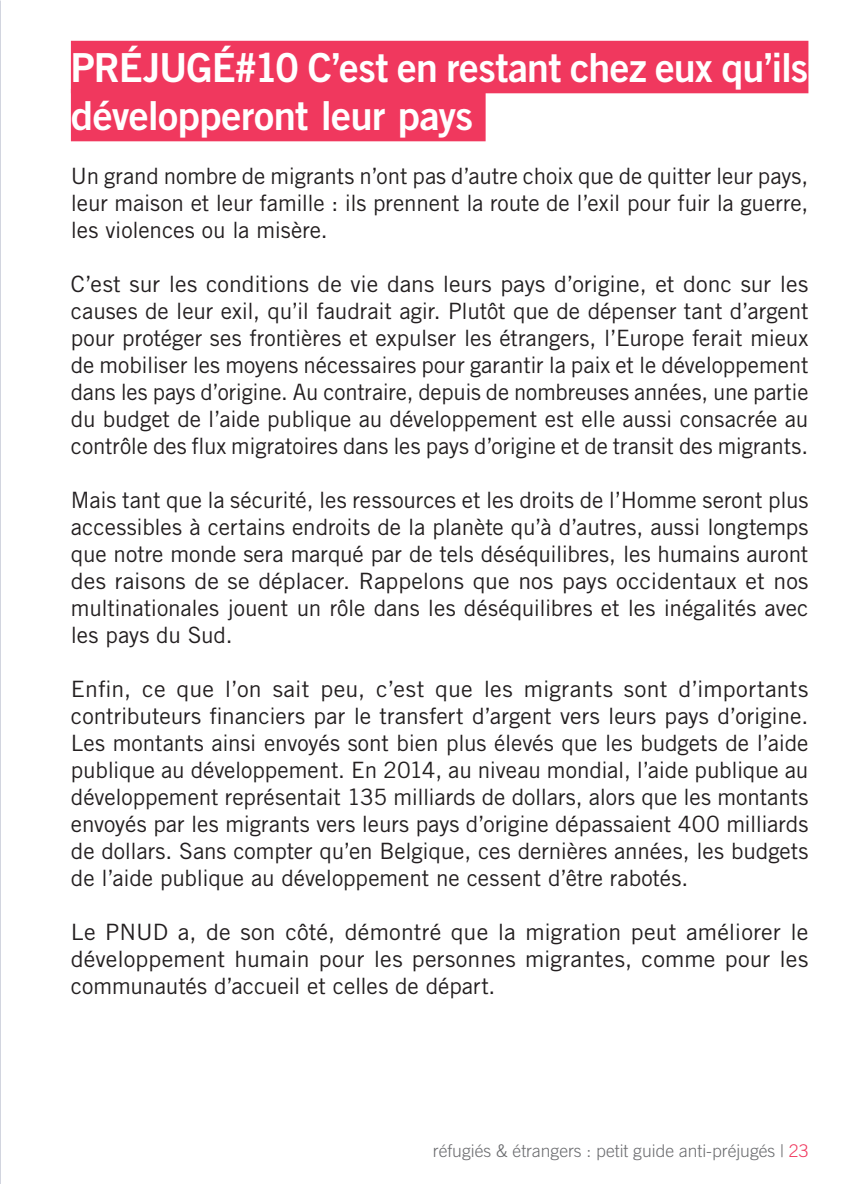
<style>
.page{position:relative;width:851px;height:1184px;background:#fff}
.page>*{position:absolute;margin:0;border:0;box-sizing:border-box;transform-origin:0 0}
.t1{font:40px/48px "Trade Gothic LT Bold Two";letter-spacing:-.015em;color:#fff}
.t2{font:22.5px/27px "Trade Gothic LT";letter-spacing:-.005em;color:#231f20;text-align:justify}
.t3{font:300 17.5px "Trade Gothic LT";color:#6c6d70}
.s1{color:#f0385e}
</style>
<div class="page">
<div style="left:71px;top:41px;width:737px;height:52px;background:#f0385e"></div>
<div style="left:71px;top:89px;width:414px;height:52px;background:#f0385e"></div>
<h1 class="t1" style="left:71px;top:43px;width:738px">PRÉJUGÉ#10 C’est en restant chez eux qu’ils développeront leur pays</h1>
<p class="t2" style="left:71px;top:162px;width:739px">Un grand nombre de migrants n’ont pas d’autre choix que de quitter leur pays, leur maison et leur famille : ils prennent la route de l’exil pour fuir la guerre, les violences ou la misère.</p>
<p class="t2" style="left:71px;top:270px;width:739px">C’est sur les conditions de vie dans leurs pays d’origine, et donc sur les causes de leur exil, qu’il faudrait agir. Plutôt que de dépenser tant d’argent pour protéger ses frontières et expulser les étrangers, l’Europe ferait mieux de mobiliser les moyens nécessaires pour garantir la paix et le développement dans les pays d’origine. Au contraire, depuis de nombreuses années, une partie du budget de l’aide publique au développement est elle aussi consacrée au contrôle des flux migratoires dans les pays d’origine et de transit des migrants.</p>
<p class="t2" style="left:71px;top:486px;width:739px">Mais tant que la sécurité, les ressources et les droits de l’Homme seront plus accessibles à certains endroits de la planète qu’à d’autres, aussi longtemps que notre monde sera marqué par de tels déséquilibres, les humains auront des raisons de se déplacer. Rappelons que nos pays occidentaux et nos multinationales jouent un rôle dans les déséquilibres et les inégalités avec les pays du Sud.</p>
<p class="t2" style="left:71px;top:675px;width:739px">Enfin, ce que l’on sait peu, c’est que les migrants sont d’importants contributeurs financiers par le transfert d’argent vers leurs pays d’origine.<br>Les montants ainsi envoyés sont bien plus élevés que les budgets de l’aide publique au développement. En 2014, au niveau mondial, l’aide publique au développement représentait 135 milliards de dollars, alors que les montants envoyés par les migrants vers leurs pays d’origine dépassaient 400 milliards de dollars. Sans compter qu’en Belgique, ces dernières années, les budgets de l’aide publique au développement ne cessent d’être rabotés.</p>
<p class="t2" style="left:71px;top:918px;width:739px">Le PNUD a, de son côté, démontré que la migration peut améliorer le développement humain pour les personnes migrantes, comme pour les communautés d’accueil et celles de départ.</p>
<p class="t3" style="left:433px;top:1139px;width:377px">réfugiés &amp; étrangers : petit guide anti-préjugés | <span class="s1">23</span></p>
</div>
